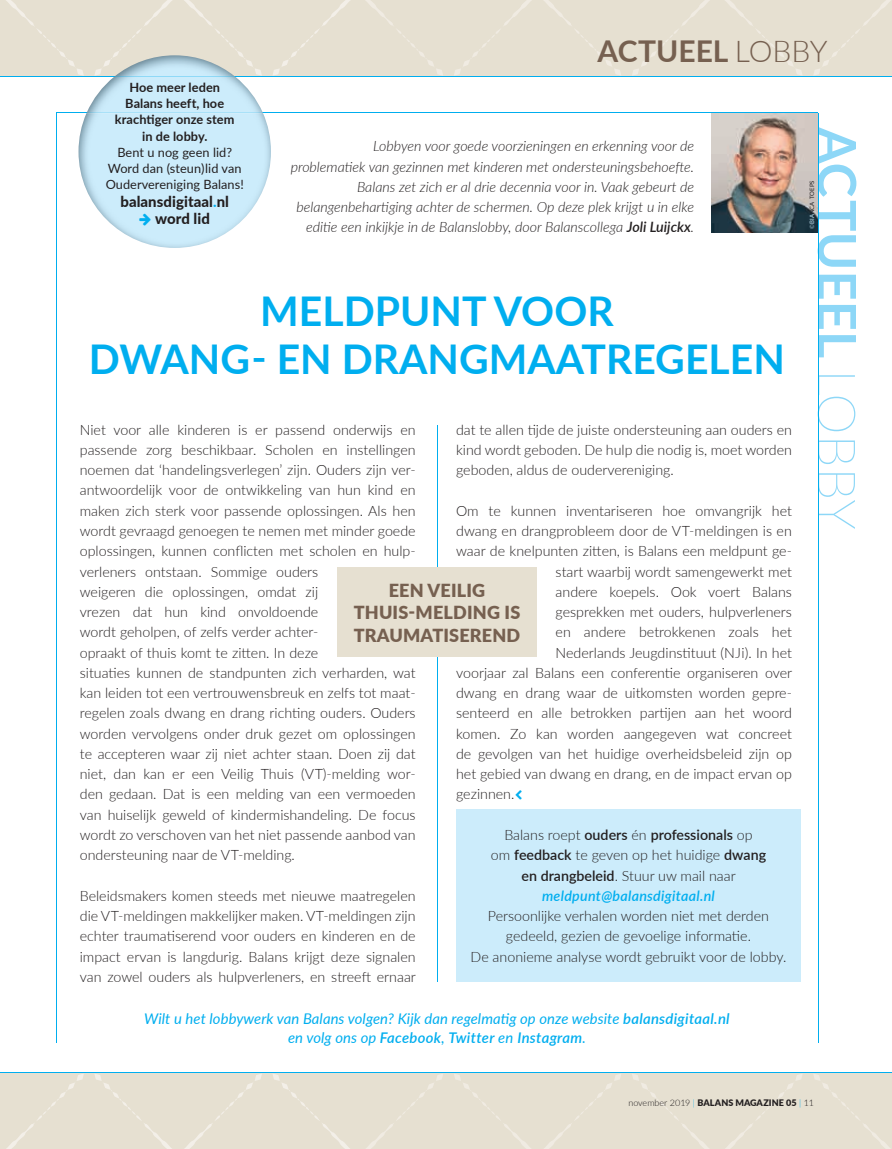
<style>
.page{position:relative;width:892px;height:1149px;background:#fff}
.page>*{position:absolute;margin:0;border:0;box-sizing:border-box;transform-origin:0 0}
.t1{font:700 52.5px "Lato";color:#8dd7f7}
.t2{font:700 40.95px/48px "Lato";color:#00aeef;text-align:center}
.t3{font:700 30px "Lato";color:#766050}
.t4{font:900 18px/22.5px "Lato";letter-spacing:.01em;color:#766050;text-align:center}
.t5{font:800 15px/16.5px "Lato";letter-spacing:.005em;color:#231f20}
.t6{font:italic 14.7px/19.5px "Lato";letter-spacing:.005em;color:#00aeef;text-align:center}
.t7{font:300 14.25px/20.2px "Lato";color:#231f20;text-align:justify}
.t8{font:italic 300 14.25px/20.2px "Lato";color:#231f20;text-align:right}
.t9{font:12.75px/16.4px "Lato";letter-spacing:.005em;color:#231f20;text-align:center}
.t10{font:700 12.75px/16.4px "Lato";letter-spacing:.005em;color:#231f20;text-align:center}
.t11{font:900 9px "Lato";color:#231f20}
.t12{font:6px "Lato";color:#231f20}
.s1{font-weight:300}
.s2{color:#00aeef}
.s3{font-weight:600}
.s4{font-weight:600;font-style:italic;color:#00aeef}
.s5{font-weight:100}
.s6{font-family:"Montserrat";color:#ccecfb}
.s7{color:#ccecfb}
.s8{font-weight:300;color:#00aeef}
</style>
<div class="page">
<img style="left:712px;top:114px;width:106px;height:118px">
<hr style="left:437px;top:425px;width:1px;height:556px;background:#00aeef">
<div style="left:0;top:0;width:892px;height:77px;background:#e6e0d1"></div>
<svg style="left:725px;top:0;width:77px;height:75px"></svg>
<svg style="left:814px;top:0;width:77px;height:75px"></svg>
<svg style="left:544px;top:0;width:77px;height:75px"></svg>
<svg style="left:632px;top:0;width:78px;height:75px"></svg>
<svg style="left:366px;top:0;width:77px;height:75px"></svg>
<svg style="left:454px;top:0;width:78px;height:75px"></svg>
<svg style="left:184px;top:0;width:78px;height:76px"></svg>
<svg style="left:273px;top:0;width:77px;height:76px"></svg>
<svg style="left:6px;top:0;width:78px;height:76px"></svg>
<svg style="left:95px;top:0;width:77px;height:76px"></svg>
<hr style="left:0;top:76px;width:892px;height:1px;background:#00aeef">
<hr style="left:56px;top:113px;width:1px;height:929px;background:#00aeef">
<hr style="left:56px;top:113px;width:762px;height:1px;background:#00aeef">
<hr style="left:818px;top:113px;width:1px;height:929px;background:#00aeef">
<div style="left:0;top:1071px;width:892px;height:77px;background:#e6e0d1"></div>
<svg style="left:725px;top:1072px;width:79px;height:76px"></svg>
<svg style="left:813px;top:1072px;width:78px;height:76px"></svg>
<svg style="left:184px;top:1072px;width:79px;height:76px"></svg>
<svg style="left:272px;top:1072px;width:79px;height:76px"></svg>
<svg style="left:6px;top:1072px;width:79px;height:76px"></svg>
<svg style="left:94px;top:1072px;width:78px;height:76px"></svg>
<svg style="left:543px;top:1072px;width:79px;height:76px"></svg>
<svg style="left:631px;top:1072px;width:79px;height:76px"></svg>
<svg style="left:365px;top:1072px;width:79px;height:76px"></svg>
<svg style="left:453px;top:1072px;width:79px;height:76px"></svg>
<hr style="left:0;top:1071px;width:892px;height:1px;background:#00aeef">
<div style="left:337px;top:567px;width:200px;height:89px;background:#e6e0d1"></div>
<img style="left:79px;top:77px;width:192px;height:171px">
<img style="left:114px;top:55px;width:121px;height:22px">
<img style="left:86px;top:113px;width:177px;height:1px">
<div style="left:456px;top:809px;width:345px;height:172px;background:#ccecfb"></div>
<svg style="left:140px;top:214px;width:11px;height:11px"></svg>
<h3 class="t3" style="left:598px;top:29px;width:232px">ACTUEEL <span class="s1">LOBBY</span></h3>
<p class="t10" style="left:115px;top:78px;width:121px">Hoe meer leden<br>Balans heeft, hoe krachtiger onze stem in de lobby.</p>
<p class="t9" style="left:106px;top:143px;width:140px">Bent u nog geen lid?<br>Word dan (steun)lid van<br>Oudervereniging Balans!</p>
<p class="t5" style="left:155px;top:193px;width:75px;text-indent:-35px">balansdigitaal<span class="s2">.</span>nl word lid</p>
<p class="t8" style="left:291px;top:135px;width:405px">Lobbyen voor goede voorzieningen en erkenning voor de<br>problematiek van gezinnen met kinderen met ondersteuningsbehoefte.<br>Balans zet zich er al drie decennia voor in. Vaak gebeurt de belangenbehartiging achter de schermen. Op deze plek krijgt u in elke editie een inkijkje in de Balanslobby, door Balanscollega <span class="s3">Joli Luijckx</span>.</p>
<h2 class="t2" style="left:89px;top:285px;width:697px">MELDPUNT VOOR<br>DWANG- EN DRANGMAATREGELEN</h2>
<p class="t7" style="left:456px;top:419px;width:337px">dat te allen tijde de juiste ondersteuning aan ouders en kind wordt geboden. De hulp die nodig is, moet worden geboden, aldus de oudervereniging.</p>
<p class="t7" style="left:456px;top:500px;width:337px">Om te kunnen inventariseren hoe omvangrijk het</p>
<p class="t7" style="left:456px;top:520px;width:337px">dwang en drangprobleem door de VT-meldingen is en</p>
<p class="t7" style="left:456px;top:540px;width:337px">waar de knelpunten zitten, is Balans een meldpunt ge-</p>
<p class="t7" style="left:556px;top:560px;width:238px">start waarbij wordt samengewerkt met</p>
<p class="t7" style="left:556px;top:581px;width:238px">andere koepels. Ook voert Balans</p>
<p class="t7" style="left:556px;top:601px;width:238px">gesprekken met ouders, hulpverleners</p>
<p class="t7" style="left:556px;top:621px;width:238px">en andere betrokkenen zoals het</p>
<p class="t7" style="left:556px;top:641px;width:238px">Nederlands Jeugdinstituut (NJi). In het</p>
<p class="t7" style="left:456px;top:662px;width:338px">voorjaar zal Balans een conferentie organiseren over</p>
<p class="t7" style="left:456px;top:682px;width:337px">dwang en drang waar de uitkomsten worden gepre-</p>
<p class="t7" style="left:456px;top:702px;width:337px">senteerd en alle betrokken partijen aan het woord</p>
<p class="t7" style="left:456px;top:722px;width:337px">komen. Zo kan worden aangegeven wat concreet</p>
<p class="t7" style="left:456px;top:742px;width:337px">de gevolgen van het huidige overheidsbeleid zijn op</p>
<p class="t7" style="left:456px;top:763px;width:337px">het gebied van dwang en drang, en de impact ervan op</p>
<p class="t7" style="left:456px;top:783px;width:60px">gezinnen.</p>
<p class="t7" style="left:80px;top:419px;width:337px;text-align:left">Niet voor alle kinderen is er passend onderwijs en passende zorg beschikbaar. Scholen en instellingen noemen dat ‘handelingsverlegen’ zijn. Ouders zijn ver&shy;antwoordelijk voor de ontwikkeling van hun kind en maken zich sterk voor passende oplossingen. Als hen wordt gevraagd genoegen te nemen met minder goede oplossingen, kunnen conflicten met scholen en hulp&shy;verleners ontstaan. Sommige ouders<br>weigeren die oplossingen, omdat zij<br>vrezen dat hun kind onvoldoende<br>wordt geholpen, of zelfs verder achter-<br>opraakt of thuis komt te zitten. In deze<br>situaties kunnen de standpunten zich verharden, wat kan leiden tot een vertrouwensbreuk en zelfs tot maat&shy;regelen zoals dwang en drang richting ouders. Ouders worden vervolgens onder druk gezet om oplossingen te accepteren waar zij niet achter staan. Doen zij dat niet, dan kan er een Veilig Thuis (VT)-melding wor&shy;den gedaan. Dat is een melding van een vermoeden van huiselijk geweld of kindermishandeling. De focus wordt zo verschoven van het niet passende aanbod van ondersteuning naar de VT-melding.</p>
<p class="t7" style="left:80px;top:884px;width:338px">Beleidsmakers komen steeds met nieuwe maatregelen die VT-meldingen makkelijker maken. VT-meldingen zijn echter traumatiserend voor ouders en kinderen en de impact ervan is langdurig. Balans krijgt deze signalen van zowel ouders als hulpverleners, en streeft ernaar</p>
<p class="t4" style="left:354px;top:578px;width:168px">EEN VEILIG<br>THUIS-MELDING IS<br>TRAUMATISEREND</p>
<p class="t7" style="left:491px;top:824px;width:277px;text-align:center">Balans roept <span class="s3">ouders</span> én <span class="s3">professionals</span> op<br>om <span class="s3">feedback</span> te geven op het huidige <span class="s3">dwang en drangbeleid</span>. Stuur uw mail naar <span class="s4">meldpunt@balansdigitaal.nl</span></p>
<p class="t7" style="left:471px;top:905px;width:317px;text-align:center">Persoonlijke verhalen worden niet met derden gedeeld, gezien de gevoelige informatie.<br>De anonieme analyse wordt gebruikt voor de lobby.</p>
<p class="t6" style="left:144px;top:1007px;width:587px">Wilt u het lobbywerk van Balans volgen? Kijk dan regelmatig op onze website <span class="s3">balansdigitaal.nl </span>en volg ons op <span class="s3">Facebook</span>, <span class="s3">Twitter</span> en <span class="s3">Instagram</span>.</p>
<h1 class="t1" style="left:876px;top:127px;width:404px;rotate:90deg">ACTUEEL <span class="s5">LOBBY</span></h1>
<p class="t12" style="left:808px;top:229px;width:50px;rotate:-90deg"><span class="s6">©</span><span class="s7">BIA</span>NCA TOEPS</p>
<p class="t11" style="left:628px;top:1095px;width:187px"><span class="s1">november 2019</span> <span class="s8">|</span> BALANS MAGAZINE 05 <span class="s8">|</span> <span class="s1">11</span></p>
</div>
